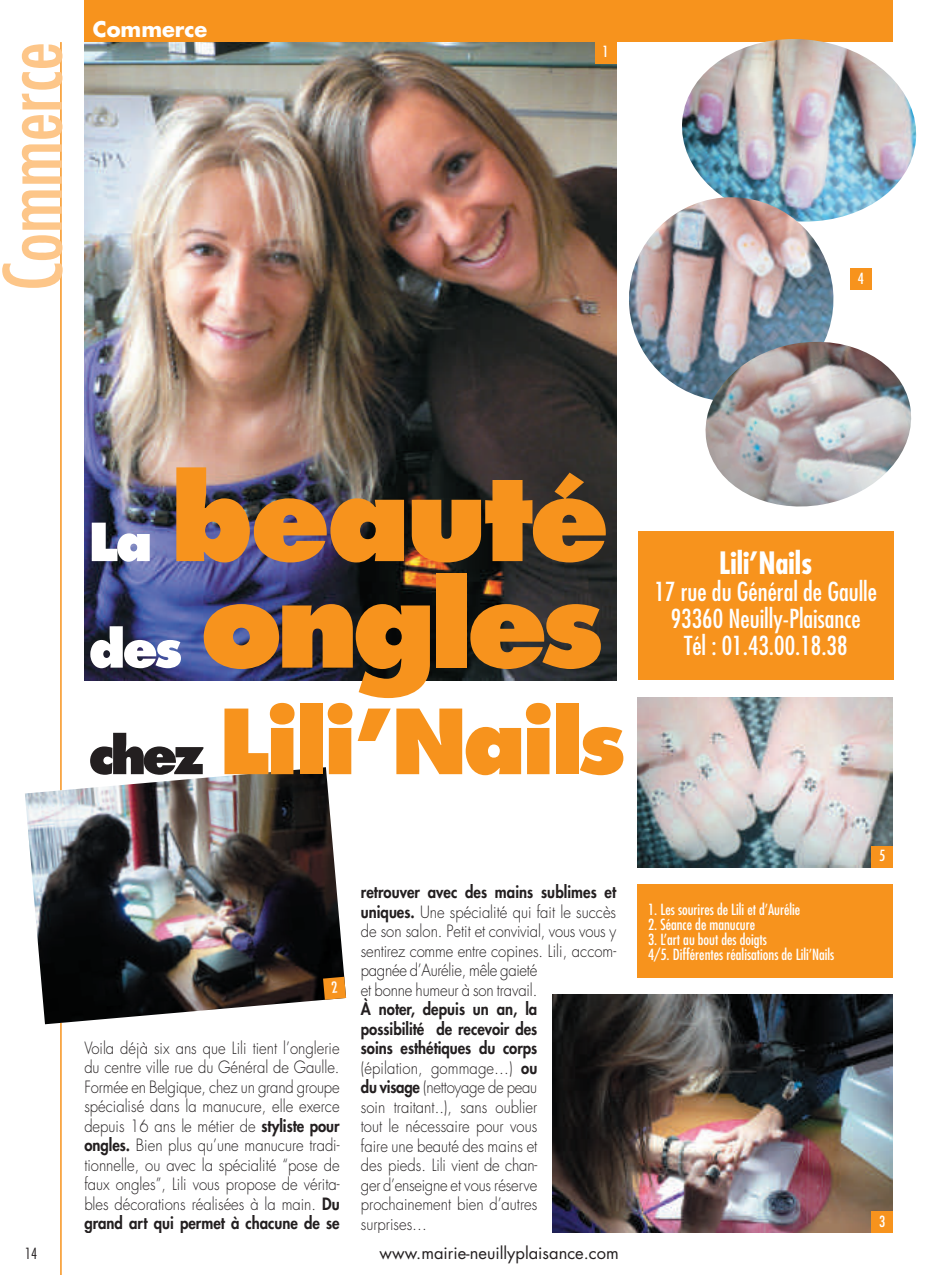
<style>
.page{position:relative;width:935px;height:1275px;background:#fff}
.page>*{position:absolute;margin:0;border:0;box-sizing:border-box;transform-origin:0 0}
.t1{font:800 117px "Futura";letter-spacing:-.06em;color:#f7931d}
.t2{font:800 115.5px "Futura";letter-spacing:-.035em;color:#f7931d}
.t3{font:800 87px "Futura";letter-spacing:-.05em;color:#f7931d}
.t4{font:condensed 78px "Futura";color:#fdc689}
.t5{font:800 51px "Futura";color:#fff}
.t6{font:700 condensed 30px "Futura";color:#fff}
.t7{font:condensed 25.5px/27px "Futura";color:#fff;text-align:center}
.t8{font:700 21px "Futura";color:#fff}
.t9{font:300 16.5px/19.5px "Futura";color:#231f20;text-align:justify;scale:.9 1}
.t10{font:16.5px "Futura";color:#231f20}
.t11{font:condensed 15px/15px "Futura";color:#fff}
.t12{font:300 condensed 15px "Futura";color:#231f20}
.s1{font-size:51px;color:#231f20}
.s2{font-weight:800}
</style>
<div class="page">
<img style="left:637px;top:697px;width:255px;height:170px">
<img style="left:84px;top:42px;width:532px;height:638px">
<div style="left:638px;top:531px;width:255px;height:149px;background:#f7931d"></div>
<hr style="left:60px;top:42px;width:2px;height:1233px;background:#f7931d">
<div style="left:84px;top:0;width:808px;height:42px;background:#f7931d"></div>
<img style="left:25px;top:767px;width:320px;height:257px">
<img style="left:552px;top:995px;width:340px;height:238px">
<div style="left:871px;top:1211px;width:21px;height:22px;background:#f7931d"></div>
<div style="left:637px;top:884px;width:255px;height:93px;background:#f7931d"></div>
<div style="left:595px;top:42px;width:21px;height:21px;background:#f7931d"></div>
<div style="left:871px;top:846px;width:21px;height:21px;background:#f7931d"></div>
<img style="left:682px;top:34px;width:235px;height:184px">
<img style="left:629px;top:193px;width:208px;height:203px">
<img style="left:698px;top:334px;width:214px;height:173px">
<div style="left:850px;top:269px;width:21px;height:21px;background:#f7931d"></div>
<svg style="left:323px;top:976px;width:23px;height:23px"></svg>
<h3 class="t4" style="left:-4px;top:291px;width:250px;rotate:-90deg">Commerce</h3>
<p class="t8" style="left:93px;top:19px;width:116px">Commerce</p>
<p class="t11" style="left:602px;top:45px;width:8px">1</p>
<p class="t11" style="left:857px;top:271px;width:8px">4</p>
<p class="t12" style="left:25px;top:1246px;width:14px">14</p>
<h3 class="t5" style="left:89px;top:520px;width:65px">La</h3>
<h2 class="t2" style="left:170px;top:468px;width:440px">beauté</h2>
<h1 class="t1" style="left:199px;top:573px;width:405px">ongles</h1>
<h3 class="t3" style="left:89px;top:704px;width:538px"><span class="s1">chez</span> Lili’Nails</h3>
<h3 class="t5" style="left:89px;top:626px;width:95px">des</h3>
<h3 class="t6" style="left:719px;top:550px;width:95px">Lili’Nails</h3>
<h3 class="t7" style="left:654px;top:579px;width:224px">17 rue du Général de Gaulle<br>93360 Neuilly-Plaisance<br>Tél : 01.43.00.18.38</h3>
<p class="t9" style="left:84px;top:1039px;width:285px">Voila déjà six ans que Lili tient l’onglerie du centre ville rue du Général de Gaulle.<br>Formée en Belgique, chez un grand groupe spécialisé dans la manucure, elle exerce depuis 16 ans le métier de <span class="s2">styliste pour ongles.</span> Bien plus qu’une manucure tradi&shy;tionnelle, ou avec la spécialité “pose de faux ongles”, Lili vous propose de vérita&shy;bles décorations réalisées à la main. <span class="s2">Du grand art qui permet à chacune de se</span></p>
<p class="t9" style="left:361px;top:883px;width:285px;text-align:left"><span class="s2">retrouver avec des mains sublimes et uniques.</span> Une spécialité qui fait le succès de son salon. Petit et convivial, vous vous y sentirez comme entre copines. Lili, accom&shy;pagnée d’Aurélie, mêle gaieté<br>et bonne humeur à son travail.</p>
<p class="t9" style="left:361px;top:1000px;width:197px"><span class="s2">À noter, depuis un an, la possibilité de recevoir des soins esthétiques du corps </span>(épilation, gommage…) <span class="s2">ou du visage</span> (nettoyage de peau soin traitant..), sans oublier tout le nécessaire pour vous faire une beauté des mains et des pieds. Lili vient de chan&shy;ger d’enseigne et vous réserve prochainement bien d’autres surprises…</p>
<p class="t10" style="left:379px;top:1245px;width:241px">www.mairie-neuillyplaisance.com</p>
<p class="t11" style="left:648px;top:903px;width:154px">1. Les sourires de Lili et d’Aurélie</p>
<p class="t11" style="left:648px;top:918px;width:109px">2. Séance de manucure</p>
<p class="t11" style="left:648px;top:933px;width:188px">3. L’art au bout des doigts<br>4/5. Différentes réalisations de Lili’Nails</p>
<p class="t11" style="left:878px;top:848px;width:8px">5</p>
<p class="t11" style="left:878px;top:1214px;width:8px">3</p>
</div>
